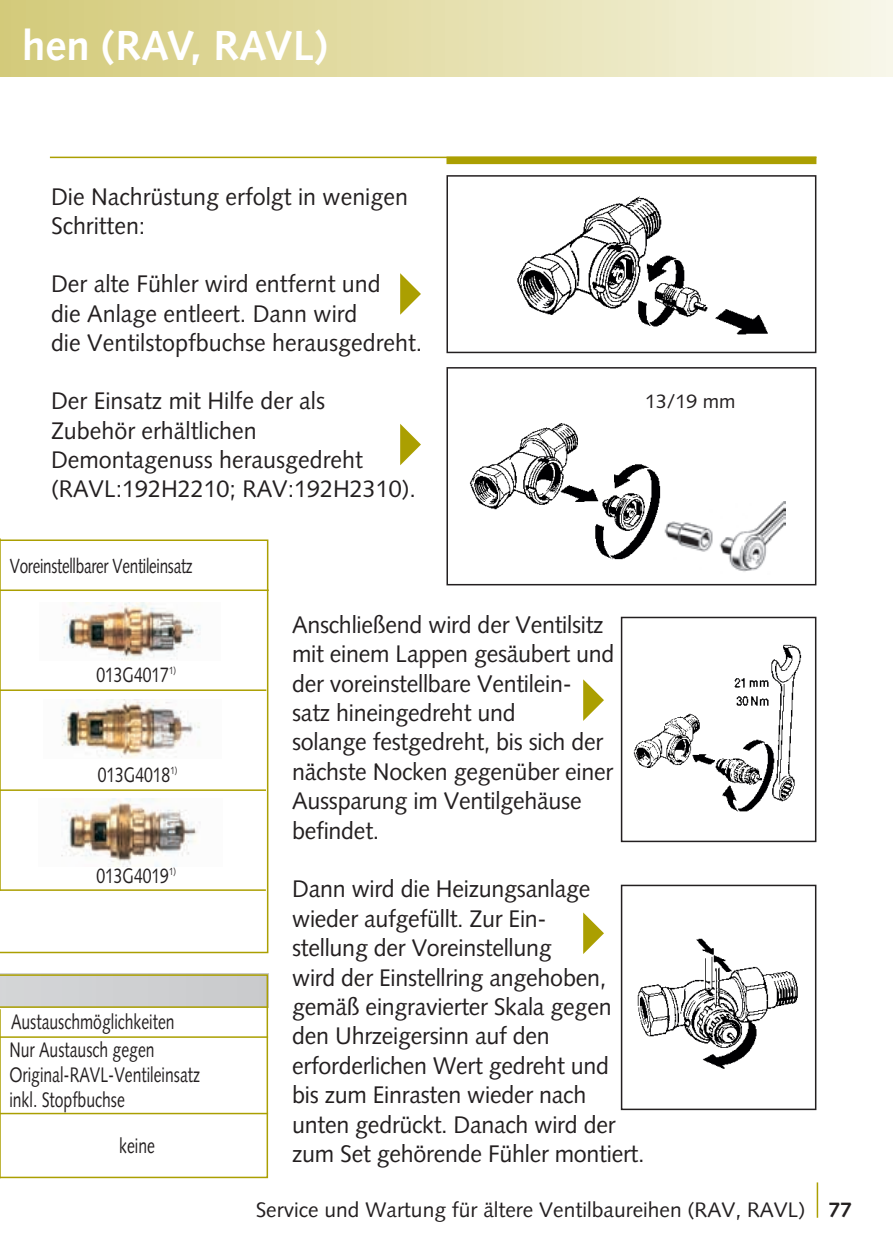
<style>
.page{position:relative;width:893px;height:1259px;background:#fff}
.page>*{position:absolute;margin:0;border:0;box-sizing:border-box;transform-origin:0 0}
.t1{font:700 42px "Syntax";color:#fff}
.t2{font:24px/29.4px "Syntax";letter-spacing:-.01em;color:#231f20}
.t3{font:21px/27.9px "Syntax";color:#231f20;scale:.75 1}
.t4{font:21px "Syntax";color:#231f20}
.t5{font:20.4px "Syntax";letter-spacing:-.015em;color:#231f20;scale:.75 1}
.t6{font:19.5px "Syntax";color:#231f20}
.s1{font-weight:700}
</style>
<div class="page">
<div style="left:0;top:973px;width:268px;height:34px;background:#cfd0d2"></div>
<svg style="left:0;top:539px;width:268px;height:414px"></svg>
<img style="left:39px;top:799px;width:184px;height:68px">
<img style="left:39px;top:603px;width:181px;height:57px">
<div style="left:0;top:0;width:893px;height:77px;background:linear-gradient(to right,#d3ca78,#f7f6e7)"></div>
<hr style="left:50px;top:157px;width:766px;height:1px;background:#ab9f01">
<div style="left:446px;top:157px;width:370px;height:7px;background:#ab9f01"></div>
<hr style="left:817px;top:1182px;width:1px;height:35px;background:#ab9f01">
<img style="left:517px;top:196px;width:251px;height:139px">
<div style="left:446px;top:175px;width:370px;height:178px;border:2px solid #231f20"></div>
<img style="left:633px;top:644px;width:169px;height:168px">
<div style="left:621px;top:617px;width:195px;height:225px;border:2px solid #231f20"></div>
<div style="left:621px;top:884px;width:195px;height:226px;border:2px solid #231f20"></div>
<svg style="left:400px;top:273px;width:21px;height:42px"></svg>
<svg style="left:400px;top:424px;width:21px;height:41px"></svg>
<svg style="left:583px;top:679px;width:21px;height:42px"></svg>
<svg style="left:583px;top:912px;width:21px;height:42px"></svg>
<div style="left:446px;top:367px;width:370px;height:218px;border:2px solid #231f20"></div>
<img style="left:469px;top:423px;width:192px;height:137px">
<img style="left:666px;top:502px;width:120px;height:70px">
<img style="left:637px;top:938px;width:161px;height:131px">
<hr style="left:0;top:589px;width:269px;height:2px;background:#ab9f01">
<hr style="left:0;top:689px;width:266px;height:2px;background:#ab9f01">
<hr style="left:0;top:789px;width:266px;height:2px;background:#ab9f01">
<hr style="left:0;top:889px;width:266px;height:2px;background:#ab9f01">
<svg style="left:0;top:974px;width:268px;height:204px"></svg>
<div style="left:39px;top:700px;width:183px;height:58px;background:#fff"></div>
<img style="left:61px;top:700px;width:139px;height:58px">
<hr style="left:0;top:538px;width:1px;height:352px;background:#ab9f01">
<hr style="left:0;top:1009px;width:1px;height:169px;background:#ab9f01">
<svg style="left:651px;top:510px;width:15px;height:35px"></svg>
<h1 class="t1" style="left:22px;top:29px;width:307px">hen (RAV, RAVL)</h1>
<p class="t2" style="left:51px;top:184px;width:358px">Die Nachrüstung erfolgt in wenigen<br>Schritten:</p>
<p class="t2" style="left:51px;top:271px;width:373px">Der alte Fühler wird entfernt und<br>die Anlage entleert. Dann wird<br>die Ventilstopfbuchse herausgedreht.</p>
<p class="t2" style="left:51px;top:388px;width:366px">Der Einsatz mit Hilfe der als<br>Zubehör erhältlichen<br>Demontagenuss herausgedreht (RAVL:192H2210; RAV:192H2310).</p>
<p class="t5" style="left:10px;top:558px;width:245px">Voreinstellbarer Ventileinsatz</p>
<p class="t3" style="left:96px;top:662px;width:108px">013G4017<sup>1)</sup></p>
<p class="t3" style="left:98px;top:763px;width:108px">013G4018<sup>1)</sup></p>
<p class="t2" style="left:292px;top:612px;width:324px">Anschließend wird der Ventilsitz mit einem Lappen gesäubert und der voreinstellbare Ventilein&shy;satz hineingedreht und<br>solange festgedreht, bis sich der nächste Nocken gegenüber einer<br>Aussparung im Ventilgehäuse befindet.</p>
<p class="t6" style="left:645px;top:393px;width:92px">13/19 mm</p>
<p class="t3" style="left:96px;top:863px;width:108px">013G4019<sup>1)</sup></p>
<p class="t3" style="left:9px;top:1009px;width:222px">Austauschmöglichkeiten<br>Nur Austausch gegen</p>
<p class="t3" style="left:9px;top:1064px;width:256px;line-height:25.2px">Original-RAVL-Ventileinsatz inkl. Stopfbuchse</p>
<p class="t3" style="left:119px;top:1133px;width:49px">keine</p>
<p class="t2" style="left:292px;top:876px;width:354px">Dann wird die Heizungsanlage wieder aufgefüllt. Zur Ein-<br>stellung der Voreinstellung<br>wird der Einstellring angehoben, gemäß eingravierter Skala gegen den Uhrzeigersinn auf den erforderlichen Wert gedreht und<br>bis zum Einrasten wieder nach unten gedrückt. Danach wird der zum Set gehörende Fühler montiert.</p>
<p class="t4" style="left:256px;top:1201px;width:598px">Service und Wartung für ältere Ventilbaureihen (RAV, RAVL) <span class="s1">77</span></p>
</div>
